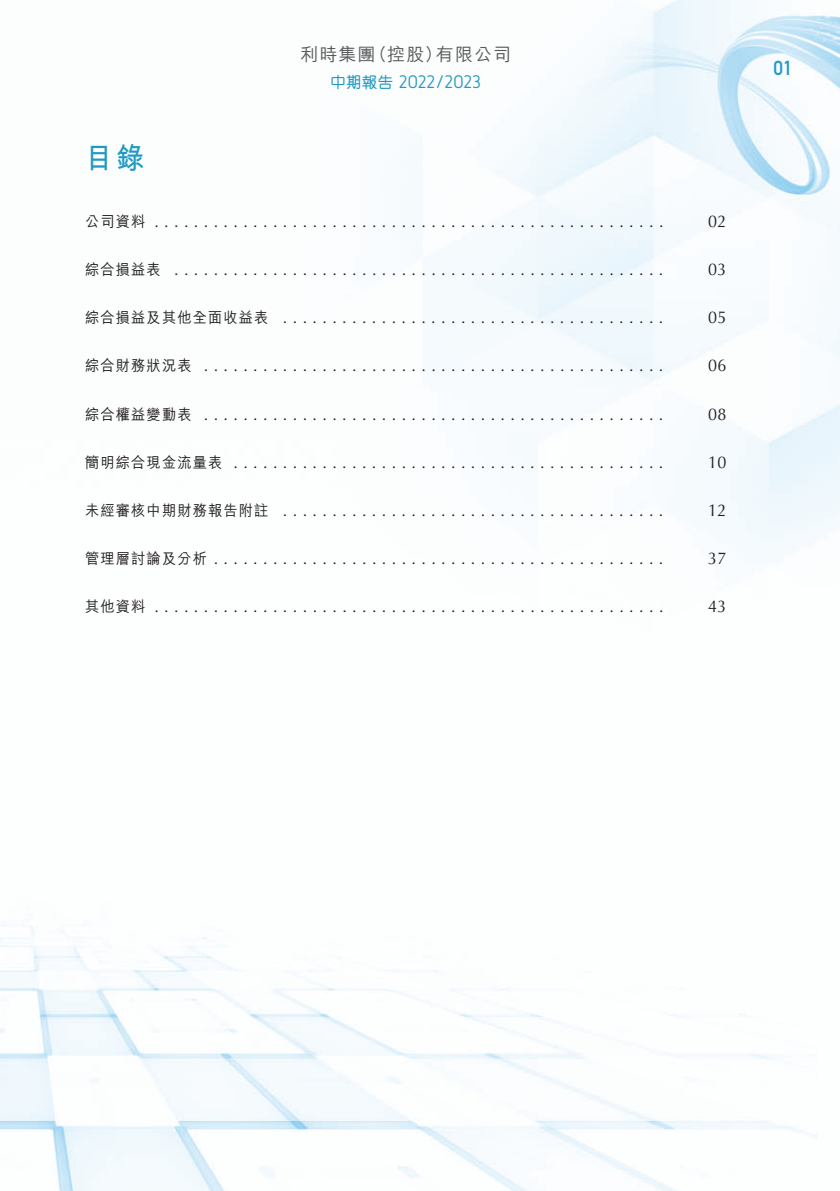
<style>
.page{position:relative;width:840px;height:1191px;background:#fff}
.page>*{position:absolute;margin:0;border:0;box-sizing:border-box;transform-origin:0 0}
.t1{font:700 30px "M Hei HK";color:#2299c2;scale:.95 1}
.t2{font:20px "DIN Mittelschrift Std";color:#2299c2}
.t3{font:18px "Netto OT";letter-spacing:.01em;color:#2299c2}
.t4{font:500 18px "M Hei HK";letter-spacing:.06em;color:#57585a}
.t5{font:17px "Optima LT Std";letter-spacing:.03em;color:#231f20;scale:.95 1}
.s1{font-family:"M Yuen HK";font-weight:500;font-size:15.6px}
.s2{font-family:"M Hei HK";font-weight:500;font-size:15px}
</style>
<div class="page">
<img style="left:0;top:0;width:839px;height:1191px">
<h1 class="t1" style="left:85px;top:136px;width:64px">目錄</h1>
<p class="t4" style="left:300px;top:42px;width:212px">利時集團（控股）有限公司</p>
<p class="t3" style="left:330px;top:72px;width:152px"><span class="s1">中期報告</span> 2O22/2O23</p>
<p class="t5" style="left:85px;top:212px;width:610px"><span class="s2">公司資料</span> . . . . . . . . . . . . . . . . . . . . . . . . . . . . . . . . . . . . . . . . . . . . . . . . . . . .</p>
<p class="t5" style="left:707px;top:212px;width:21px">02</p>
<p class="t5" style="left:85px;top:260px;width:610px"><span class="s2">綜合損益表</span> . . . . . . . . . . . . . . . . . . . . . . . . . . . . . . . . . . . . . . . . . . . . . . . . . .</p>
<p class="t5" style="left:707px;top:260px;width:21px">03</p>
<p class="t5" style="left:85px;top:308px;width:610px"><span class="s2">綜合損益及其他全面收益表</span> . . . . . . . . . . . . . . . . . . . . . . . . . . . . . . . . . . . . . . .</p>
<p class="t5" style="left:707px;top:308px;width:21px">05</p>
<p class="t5" style="left:85px;top:356px;width:610px"><span class="s2">綜合財務狀況表</span> . . . . . . . . . . . . . . . . . . . . . . . . . . . . . . . . . . . . . . . . . . . . . . .</p>
<p class="t5" style="left:707px;top:356px;width:21px">06</p>
<p class="t5" style="left:85px;top:404px;width:610px"><span class="s2">綜合權益變動表</span> . . . . . . . . . . . . . . . . . . . . . . . . . . . . . . . . . . . . . . . . . . . . . . .</p>
<p class="t5" style="left:707px;top:404px;width:21px">08</p>
<p class="t5" style="left:85px;top:452px;width:610px"><span class="s2">簡明綜合現金流量表</span> . . . . . . . . . . . . . . . . . . . . . . . . . . . . . . . . . . . . . . . . . . . .</p>
<p class="t5" style="left:707px;top:452px;width:21px">10</p>
<p class="t5" style="left:85px;top:500px;width:610px"><span class="s2">未經審核中期財務報告附註</span> . . . . . . . . . . . . . . . . . . . . . . . . . . . . . . . . . . . . . . .</p>
<p class="t5" style="left:707px;top:500px;width:21px">12</p>
<p class="t5" style="left:85px;top:548px;width:610px"><span class="s2">管理層討論及分析</span> . . . . . . . . . . . . . . . . . . . . . . . . . . . . . . . . . . . . . . . . . . . . . .</p>
<p class="t5" style="left:707px;top:548px;width:21px">37</p>
<p class="t5" style="left:85px;top:596px;width:610px"><span class="s2">其他資料</span> . . . . . . . . . . . . . . . . . . . . . . . . . . . . . . . . . . . . . . . . . . . . . . . . . . . .</p>
<p class="t5" style="left:707px;top:596px;width:21px">43</p>
<p class="t2" style="left:773px;top:56px;width:21px">01</p>
</div>
